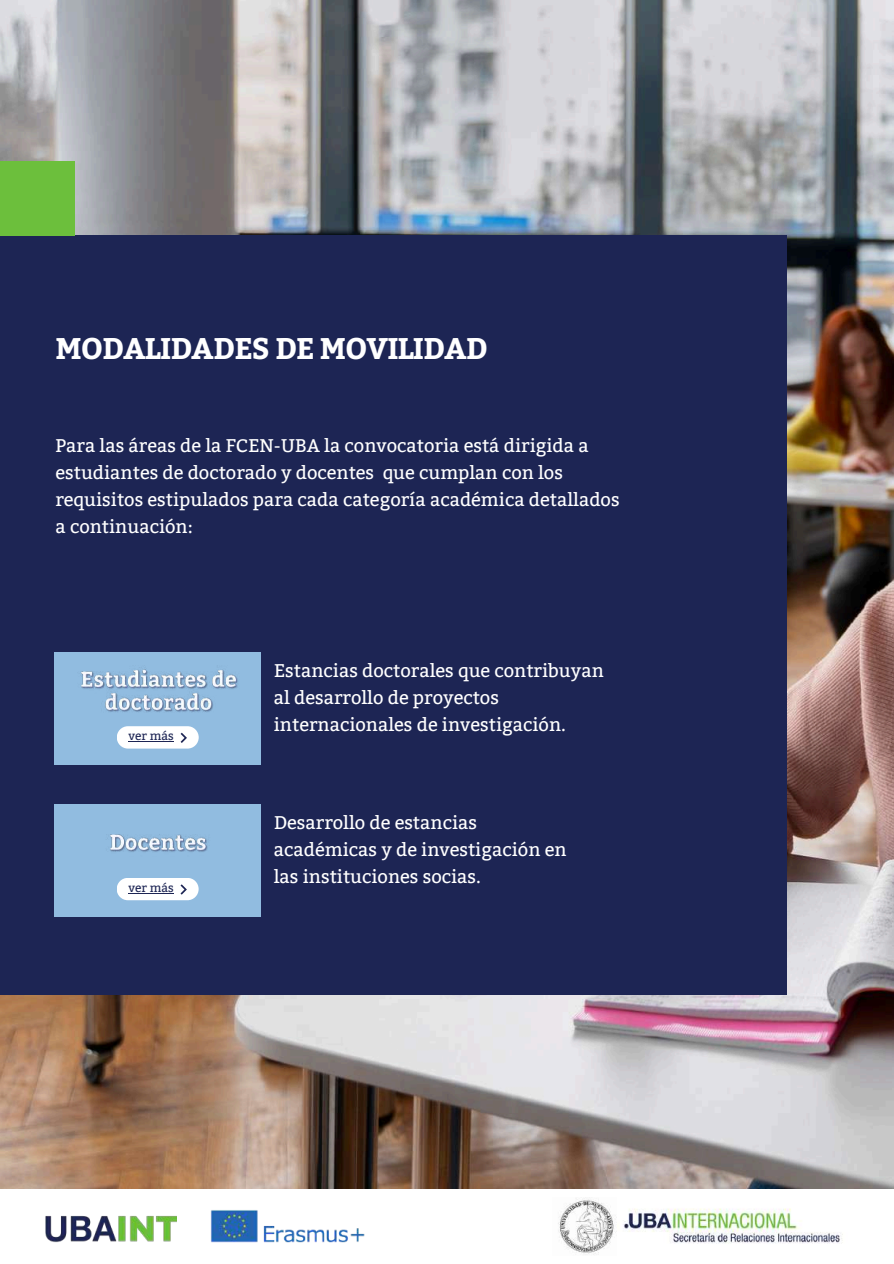
<style>
.page{position:relative;width:894px;height:1264px;background:#fff}
.page>*{position:absolute;margin:0;border:0;box-sizing:border-box;transform-origin:0 0}
.t1{font:700 29.85px "Bitter";letter-spacing:-.03em;color:#fff}
.t2{font:18.3px/27px "Bitter";color:#fff}
.t3{font:12px "Bitter";color:#1d2554}
</style>
<div class="page">
<img style="left:0;top:0;width:893px;height:1188px">
<div style="left:0;top:235px;width:786px;height:759px;background:#1d2554"></div>
<div style="left:0;top:161px;width:74px;height:74px;background:#6cbf3c"></div>
<div style="left:54px;top:652px;width:207px;height:112px;background:#91bce0"></div>
<div style="left:54px;top:804px;width:207px;height:112px;background:#91bce0"></div>
<div style="left:117px;top:726px;width:82px;height:22px;background:#fff;border-radius:11px"></div>
<svg style="left:180px;top:733px;width:7px;height:10px"></svg>
<hr style="left:128px;top:741px;width:46px;height:1px;background:#1d2554">
<div style="left:117px;top:877px;width:81px;height:23px;background:#fff;border-radius:11px"></div>
<svg style="left:180px;top:884px;width:7px;height:10px"></svg>
<hr style="left:128px;top:892px;width:46px;height:1px;background:#1d2554">
<img style="left:81px;top:669px;width:157px;height:43px">
<img style="left:110px;top:834px;width:98px;height:18px">
<img style="left:45px;top:1216px;width:131px;height:27px">
<img style="left:210px;top:1210px;width:155px;height:33px">
<img style="left:558px;top:1198px;width:59px;height:57px">
<img style="left:623px;top:1208px;width:220px;height:36px">
<h1 class="t1" style="left:55px;top:326px;width:433px">MODALIDADES DE MOVILIDAD</h1>
<p class="t2" style="left:55px;top:432px;width:565px">Para las áreas de la FCEN-UBA la convocatoria está dirigida a estudiantes de doctorado y docentes que cumplan con los requisitos estipulados para cada categoría académica detallados a continuación:</p>
<p class="t3" style="left:128px;top:728px;width:47px">ver más</p>
<p class="t3" style="left:128px;top:880px;width:47px">ver más</p>
<p class="t2" style="left:274px;top:657px;width:331px">Estancias doctorales que contribuyan al desarrollo de proyectos internacionales de investigación.</p>
<p class="t2" style="left:274px;top:809px;width:294px">Desarrollo de estancias académicas y de investigación en las instituciones socias.</p>
</div>
